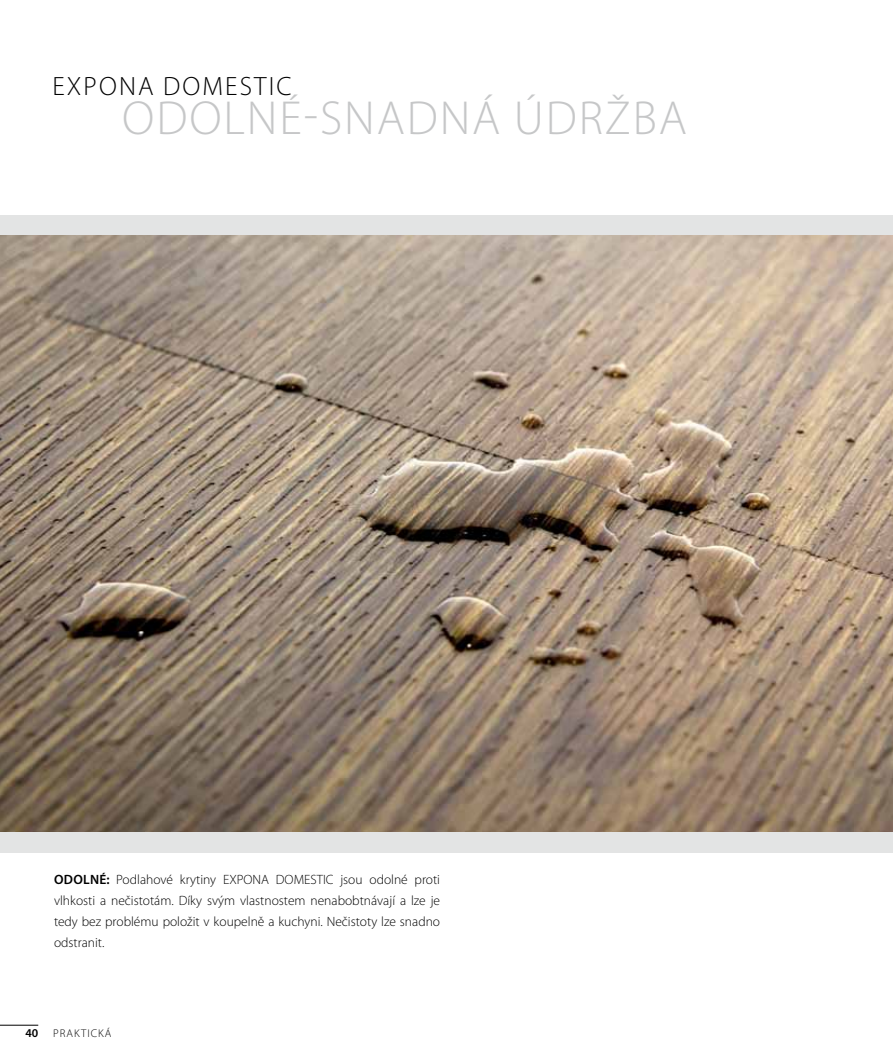
<style>
.page{position:relative;width:893px;height:1063px;background:#fff}
.page>*{position:absolute;margin:0;border:0;box-sizing:border-box;transform-origin:0 0}
.t1{font:300 48px "Myriad Pro";letter-spacing:.04em;color:#c6c7c8}
.t2{font:300 26.55px "Myriad Pro";color:#000}
.t3{font:300 13.5px/21px "Myriad Pro";color:#000;text-align:justify}
.t4{font:300 11.25px "Myriad Pro";color:#000}
.s1{font-weight:600}
.s2{font-weight:600;font-size:12px}
</style>
<div class="page">
<div style="left:0;top:215px;width:893px;height:638px;background:#e3e4e4"></div>
<img style="left:0;top:236px;width:893px;height:595px">
<hr style="left:0;top:1025px;width:38px;height:1px;background:#000">
<h2 class="t2" style="left:52px;top:70px;width:49px">EXPON</h2>
<h2 class="t2" style="left:138px;top:70px;width:42px">A DOMESTIC</h2>
<h1 class="t1" style="left:122px;top:89px;width:560px">Odolné-Snadná údržba</h1>
<p class="t3" style="left:54px;top:869px;width:191px"><span class="s1">Odolné:</span> Podlahové krytiny EXPON</p>
<p class="t3" style="left:261px;top:869px;width:23px">A DOMESTIC</p>
<p class="t3" style="left:54px;top:869px;width:388px;text-indent:286px">jsou odolné proti vlhkosti a nečistotám. Díky svým vlastnostem nenabobtnávají a lze je tedy bez problému položit v koupelně a kuchyni. Nečistoty lze snadno odstranit.</p>
<p class="t4" style="left:25px;top:1026px;width:56px"><span class="s2">40</span> PRAKTICKÁ</p>
</div>
